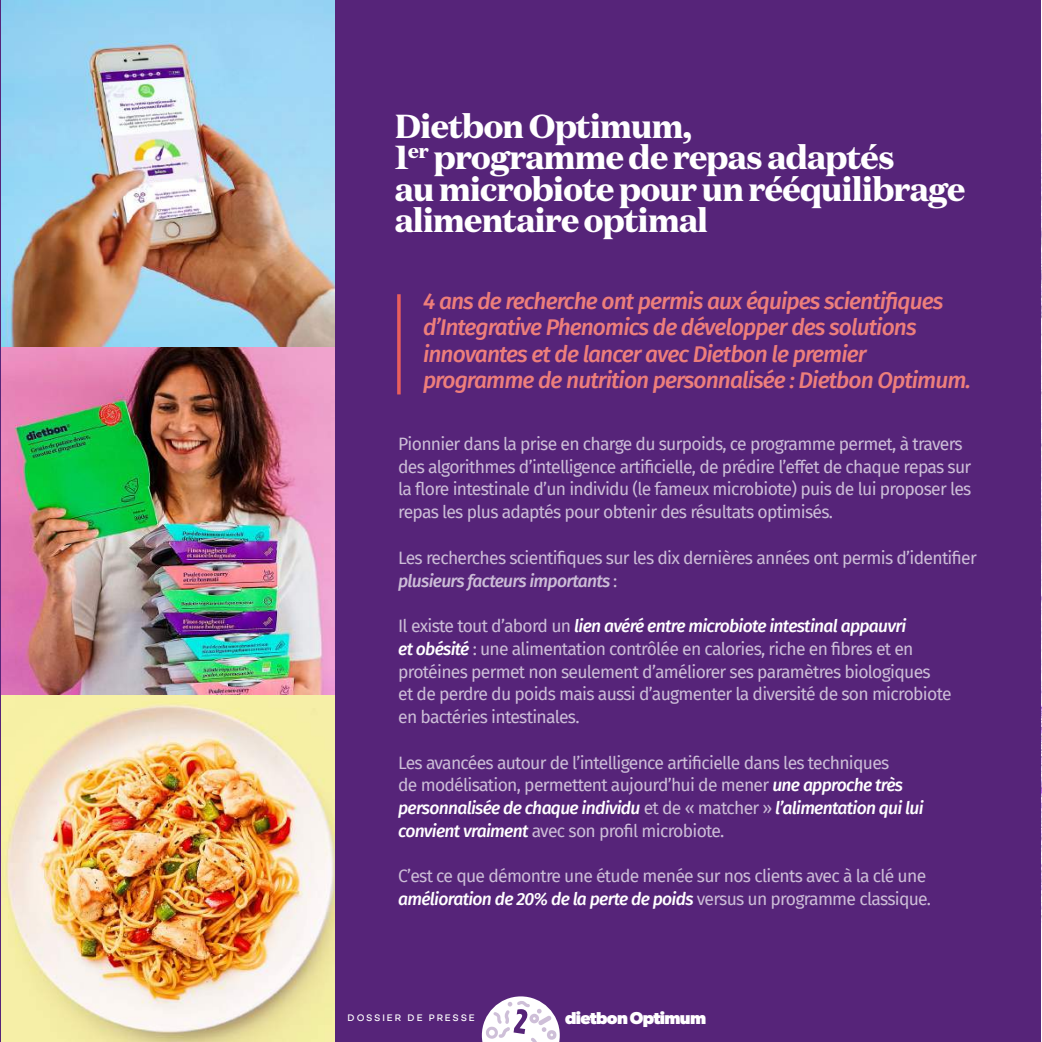
<style>
.page{position:relative;width:1042px;height:1042px;background:#562479}
.page>*{position:absolute;margin:0;border:0;box-sizing:border-box;transform-origin:0 0}
.t1{font:900 33.25px/31.5px "Domaine Text";letter-spacing:-.04em;color:#fff}
.t2{font:italic 500 22.75px/26.2px "Fira Sans";letter-spacing:-.04em;color:#ed7e7b}
.t3{font:17.5px/22.8px "Fira Sans";letter-spacing:-.04em;color:#ccbdd7}
.t4{font:700 17.32px "Gibson";letter-spacing:-.04em;color:#fff}
.t5{font:500 9.45px "Campton";letter-spacing:.195em;color:#fff}
.s1{font-weight:500;font-style:italic}
.s2{font-weight:500;font-style:italic;color:#fff}
</style>
<div class="page">
<img style="left:1041px;top:0;width:1px;height:1042px">
<img style="left:1px;top:0;width:334px;height:1042px">
<svg style="left:397px;top:294px;width:4px;height:100px"></svg>
<svg style="left:482px;top:996px;width:78px;height:46px"></svg>
<h1 class="t1" style="left:394px;top:110px;width:572px">Dietbon Optimum,<br>1<sup>er</sup> programme de repas adaptés<br>au microbiote pour un rééquilibrage alimentaire optimal</h1>
<h2 class="t2" style="left:423px;top:287px;width:549px">4 ans de recherche ont permis aux équipes scientifiques d’Integrative Phenomics de développer des solutions innovantes et de lancer avec Dietbon le premier programme de nutrition personnalisée : Dietbon Optimum.</h2>
<p class="t3" style="left:398px;top:432px;width:575px">Pionnier dans la prise en charge du surpoids, ce programme permet, à travers des algorithmes d’intelligence artificielle, de prédire l’effet de chaque repas sur la flore intestinale d’un individu (le fameux microbiote) puis de lui proposer les repas les plus adaptés pour obtenir des résultats optimisés.</p>
<p class="t3" style="left:398px;top:546px;width:580px">Les recherches scientifiques sur les dix dernières années ont permis d’identifier <span class="s1">plusieurs facteurs importants</span> :</p>
<p class="t3" style="left:398px;top:614px;width:555px">Il existe tout d’abord un <span class="s2">lien avéré entre microbiote intestinal appauvri<br>et obésité</span> : une alimentation contrôlée en calories, riche en fibres et en protéines permet non seulement d’améliorer ses paramètres biologiques<br>et de perdre du poids mais aussi d’augmenter la diversité de son microbiote en bactéries intestinales.</p>
<p class="t3" style="left:398px;top:750px;width:527px">Les avancées autour de l’intelligence artificielle dans les techniques<br>de modélisation, permettent aujourd’hui de mener <span class="s2">une approche très personnalisée de chaque individu</span> et de « matcher » <span class="s2">l’alimentation qui lui convient vraiment</span> avec son profil microbiote.</p>
<p class="t3" style="left:398px;top:864px;width:534px">C’est ce que démontre une étude menée sur nos clients avec à la clé une <span class="s2">amélioration de 20% de la perte de poids</span> versus un programme classique.</p>
<p class="t5" style="left:348px;top:1012px;width:129px">DOSSIER DE PRESSE</p>
<p class="t4" style="left:565px;top:1007px;width:143px">dietbon Optimum</p>
</div>
